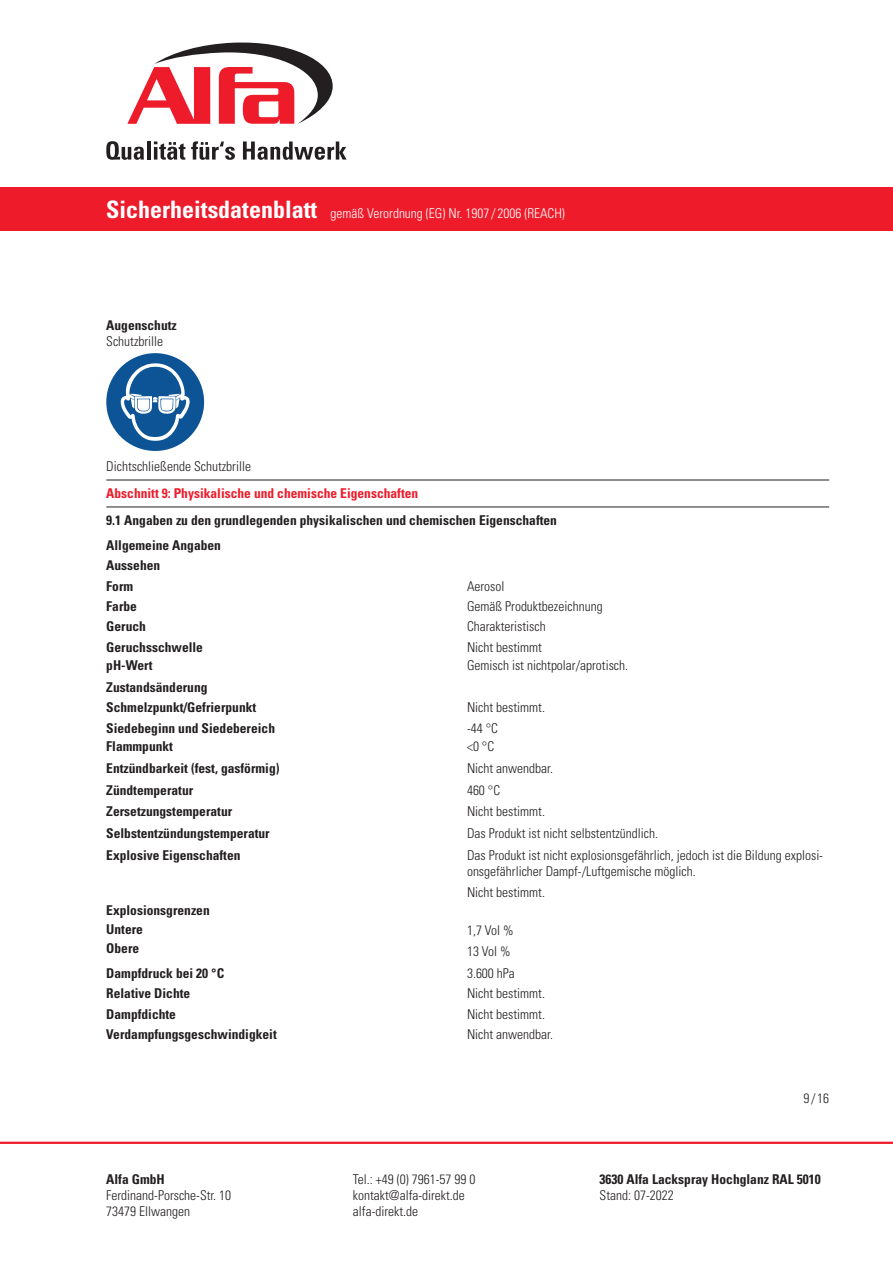
<style>
.page{position:relative;width:893px;height:1263px;background:#fff}
.page>*{position:absolute;margin:0;border:0;box-sizing:border-box;transform-origin:0 0}
.t1{font:300 condensed 13.5px/20.4px "Univers LT Std";color:#231f20}
.t2{font:700 condensed 13.5px/20.4px "Univers LT Std";color:#231f20}
.t3{font:300 condensed 13.5px "Univers LT Std";color:#fff}
.t4{font:700 condensed 13.5px "Univers LT Std";color:#ee1b2b}
.s1{font-weight:700;font-size:24px}
</style>
<div class="page">
<hr style="left:0;top:1142px;width:893px;height:2px;background:#ee1b2b">
<div style="left:0;top:187px;width:893px;height:44px;background:#ee1b2b"></div>
<svg style="left:106px;top:141px;width:38px;height:19px"></svg>
<hr style="left:147px;top:141px;width:3px;height:19px;background:#231f20">
<svg style="left:154px;top:141px;width:31px;height:19px"></svg>
<svg style="left:191px;top:141px;width:44px;height:19px"></svg>
<svg style="left:243px;top:141px;width:104px;height:19px"></svg>
<svg style="left:127px;top:42px;width:206px;height:82px"></svg>
<hr style="left:106px;top:507px;width:723px;height:1px;background:#231f20">
<hr style="left:106px;top:480px;width:723px;height:1px;background:#231f20">
<svg style="left:106px;top:353px;width:98px;height:98px"></svg>
<p class="t3" style="left:106px;top:205px;width:460px"><span class="s1">Sicherheitsdatenblatt</span> gemäß Verordnung (EG) Nr. 1907 / 2006 (REACH)</p>
<p class="t2" style="left:106px;top:315px;width:72px">Augenschutz</p>
<p class="t1" style="left:106px;top:331px;width:58px">Schutzbrille</p>
<p class="t1" style="left:106px;top:456px;width:146px">Dichtschließende Schutzbrille</p>
<p class="t4" style="left:106px;top:485px;width:313px">Abschnitt 9: Physikalische und chemische Eigenschaften</p>
<p class="t2" style="left:106px;top:508px;width:452px;line-height:24.3px">9.1 Angaben zu den grundlegenden physikalischen und chemischen Eigenschaften<br>Allgemeine Angaben</p>
<p class="t2" style="left:106px;top:555px;width:98px">Aussehen<br>Form<br>Farbe<br>Geruch<br>Geruchsschwelle</p>
<p class="t1" style="left:467px;top:575px;width:137px">Aerosol<br>Gemäß Produktbezeichnung<br>Charakteristisch<br>Nicht bestimmt</p>
<p class="t2" style="left:106px;top:655px;width:48px">pH-Wert</p>
<p class="t1" style="left:467px;top:655px;width:163px">Gemisch ist nichtpolar/aprotisch.</p>
<p class="t2" style="left:106px;top:677px;width:170px">Zustandsänderung<br>Schmelzpunkt/Gefrierpunkt<br>Siedebeginn und Siedebereich</p>
<p class="t1" style="left:467px;top:697px;width:79px">Nicht bestimmt. -44 °C</p>
<p class="t2" style="left:106px;top:736px;width:68px">Flammpunkt</p>
<p class="t1" style="left:467px;top:736px;width:29px">&lt;0 °C</p>
<p class="t2" style="left:106px;top:758px;width:175px">Entzündbarkeit (fest, gasförmig)</p>
<p class="t1" style="left:467px;top:758px;width:88px">Nicht anwendbar.</p>
<p class="t2" style="left:106px;top:780px;width:88px">Zündtemperatur</p>
<p class="t1" style="left:467px;top:780px;width:35px">460 °C</p>
<p class="t2" style="left:106px;top:801px;width:127px">Zersetzungstemperatur</p>
<p class="t1" style="left:467px;top:801px;width:79px">Nicht bestimmt.</p>
<p class="t2" style="left:106px;top:823px;width:165px">Selbstentzündungstemperatur</p>
<p class="t1" style="left:467px;top:823px;width:193px">Das Produkt ist nicht selbstentzündlich.</p>
<p class="t2" style="left:106px;top:845px;width:136px">Explosive Eigenschaften</p>
<p class="t1" style="left:467px;top:847px;width:358px;line-height:16.2px">Das Produkt ist nicht explosionsgefährlich, jedoch ist die Bildung explosi&shy;onsgefährlicher Dampf-/Luftgemische möglich.</p>
<p class="t1" style="left:467px;top:882px;width:79px">Nicht bestimmt.</p>
<p class="t2" style="left:106px;top:900px;width:105px;line-height:19.2px">Explosionsgrenzen<br>Untere<br>Obere</p>
<p class="t1" style="left:467px;top:920px;width:48px">1,7 Vol %<br>13 Vol %</p>
<p class="t2" style="left:106px;top:962px;width:172px">Dampfdruck bei 20 °C<br>Relative Dichte<br>Dampfdichte<br>Verdampfungsgeschwindigkeit</p>
<p class="t1" style="left:467px;top:963px;width:88px">3.600 hPa<br>Nicht bestimmt.<br>Nicht bestimmt.<br>Nicht anwendbar.</p>
<p class="t1" style="left:803px;top:1088px;width:27px">9/16</p>
<p class="t2" style="left:106px;top:1169px;width:60px">Alfa GmbH</p>
<p class="t1" style="left:106px;top:1187px;width:126px;line-height:16.2px">Ferdinand-Porsche-Str. 10<br>73479 Ellwangen</p>
<p class="t1" style="left:353px;top:1171px;width:124px;line-height:16.2px">Tel.: +49 (0) 7961-57 99 0 kontakt@alfa-direkt.de alfa-direkt.de</p>
<p class="t2" style="left:600px;top:1169px;width:223px">3630 Alfa Lackspray Hochglanz RAL 5010</p>
<p class="t1" style="left:600px;top:1185px;width:76px">Stand: 07-2022</p>
</div>
